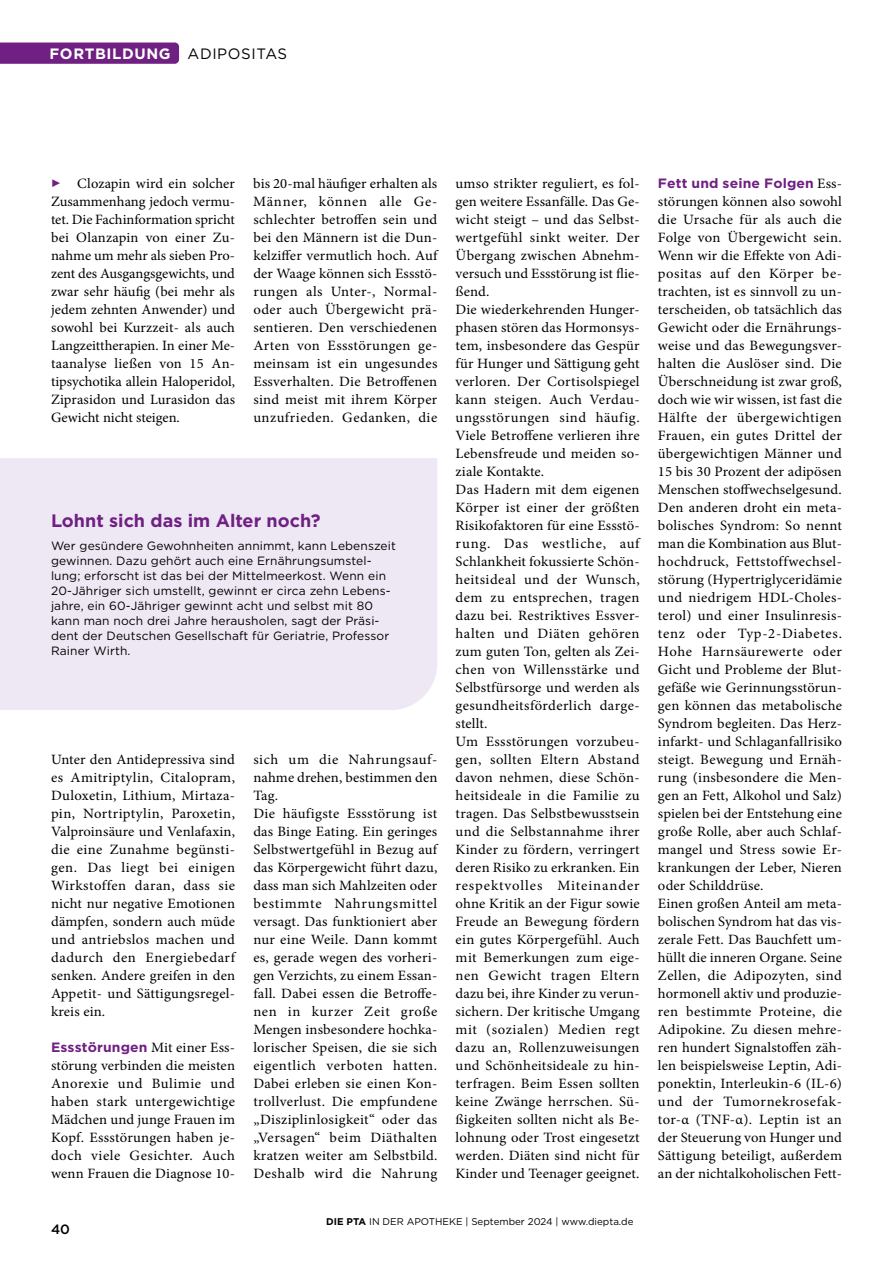
<style>
.page{position:relative;width:893px;height:1263px;background:#fff}
.page>*{position:absolute;margin:0;border:0;box-sizing:border-box;transform-origin:0 0}
.t1{font:700 18px "Gotham";color:#6f2082}
.t2{font:700 15px "Gotham";letter-spacing:.04em;color:#fff}
.t3{font:14.25px/18px "Minion Pro";letter-spacing:.015em;color:#000;text-align:justify}
.t4{font:700 13.5px "Gotham";letter-spacing:.01em;color:#6f2082}
.t5{font:500 13.5px "Gotham";color:#000}
.t6{font:12px/15px "Gotham";letter-spacing:.01em;color:#000}
.t7{font:9.75px "Gotham";color:#000}
.s1{font-weight:400;color:#020103}
.s2{font-family:"Minion Pro";font-weight:400;font-size:14.25px;color:#000}
.s3{font-weight:700}
</style>
<div class="page">
<div style="left:0;top:43px;width:179px;height:21px;background:#6f2082"></div>
<div style="left:0;top:458px;width:437px;height:252px;background:#eee8f4"></div>
<p class="t2" style="left:50px;top:44px;width:239px">FORTBILDUNG <span class="s1">ADIPOSITAS</span></p>
<p class="t3" style="left:51px;top:175px;width:186px;text-indent:26px">Clozapin wird ein solcher Zusammenhang jedoch vermu&shy;tet. Die Fachinformation spricht bei Olanzapin von einer Zu&shy;nahme um mehr als sieben Pro&shy;zent des Ausgangsgewichts, und zwar sehr häufig (bei mehr als jedem zehnten Anwender) und sowohl bei Kurzzeit- als auch Langzeittherapien. In einer Me&shy;taanalyse ließen von 15 An&shy;tipsychotika allein Haloperidol, Ziprasidon und Lurasidon das Gewicht nicht steigen.</p>
<p class="t3" style="left:253px;top:175px;width:186px">bis 20-mal häufiger erhalten als Männer, können alle Ge&shy;schlechter betroffen sein und bei den Männern ist die Dun&shy;kelziffer vermutlich hoch. Auf der Waage können sich Essstö&shy;rungen als Unter-, Normal&shy;oder auch Übergewicht prä&shy;sentieren. Den verschiedenen Arten von Essstörungen ge&shy;meinsam ist ein ungesundes Essverhalten. Die Betroffenen sind meist mit ihrem Körper unzufrieden. Gedanken, die</p>
<p class="t1" style="left:51px;top:508px;width:271px">Lohnt sich das im Alter noch?</p>
<p class="t6" style="left:51px;top:538px;width:346px">Wer gesündere Gewohnheiten annimmt, kann Lebenszeit gewinnen. Dazu gehört auch eine Ernährungsumstel&shy;lung; erforscht ist das bei der Mittelmeerkost. Wenn ein 20-Jähriger sich umstellt, gewinnt er circa zehn Lebens&shy;jahre, ein 60-Jähriger gewinnt acht und selbst mit 80 kann man noch drei Jahre herausholen, sagt der Präsi&shy;dent der Deutschen Gesellschaft für Geriatrie, Professor Rainer Wirth.</p>
<p class="t3" style="left:51px;top:751px;width:186px">Unter den Antidepressiva sind es Amitriptylin, Citalopram, Duloxetin, Lithium, Mirtaza&shy;pin, Nortriptylin, Paroxetin, Valproinsäure und Venlafaxin, die eine Zunahme begünsti&shy;gen. Das liegt bei einigen Wirkstoffen daran, dass sie nicht nur negative Emotionen dämpfen, sondern auch müde und antriebslos machen und dadurch den Energiebedarf senken. Andere greifen in den Appetit- und Sättigungsregel&shy;kreis ein.</p>
<p class="t4" style="left:51px;top:1038px;width:186px">Essstörungen <span class="s2">Mit einer Ess-</span></p>
<p class="t3" style="left:51px;top:1057px;width:186px">störung verbinden die meisten Anorexie und Bulimie und haben stark untergewichtige Mädchen und junge Frauen im Kopf. Essstörungen haben je&shy;doch viele Gesichter. Auch wenn Frauen die Diagnose 10-</p>
<p class="t3" style="left:253px;top:751px;width:186px;text-align:left">sich um die Nahrungsauf&shy;nahme drehen, bestimmen den<br>Tag.<br>Die häufigste Essstörung ist das Binge Eating. Ein geringes<br>Selbstwertgefühl in Bezug auf das Körpergewicht führt dazu, dass man sich Mahlzeiten oder bestimmte Nahrungsmittel versagt. Das funktioniert aber nur eine Weile. Dann kommt es, gerade wegen des vorheri&shy;gen Verzichts, zu einem Essan&shy;fall. Dabei essen die Betroffe&shy;nen in kurzer Zeit große<br>Mengen insbesondere hochka&shy;lorischer Speisen, die sie sich eigentlich verboten hatten.<br>Dabei erleben sie einen Kon&shy;trollverlust. Die empfundene „Disziplinlosigkeit“ oder das „Versagen“ beim Diäthalten kratzen weiter am Selbstbild.<br>Deshalb wird die Nahrung</p>
<p class="t3" style="left:456px;top:175px;width:186px;text-align:left">umso strikter reguliert, es fol&shy;gen weitere Essanfälle. Das Ge&shy;wicht steigt – und das Selbst&shy;wertgefühl sinkt weiter. Der<br>Übergang zwischen Abnehm&shy;versuch und Essstörung ist flie&shy;ßend.<br>Die wiederkehrenden Hunger&shy;phasen stören das Hormonsys&shy;tem, insbesondere das Gespür für Hunger und Sättigung geht verloren. Der Cortisolspiegel kann steigen. Auch Verdau&shy;ungsstörungen sind häufig.<br>Viele Betroffene verlieren ihre<br>Lebensfreude und meiden so&shy;ziale Kontakte.<br>Das Hadern mit dem eigenen<br>Körper ist einer der größten<br>Risikofaktoren für eine Essstö&shy;rung. Das westliche, auf<br>Schlankheit fokussierte Schön&shy;heitsideal und der Wunsch, dem zu entsprechen, tragen dazu bei. Restriktives Essver&shy;halten und Diäten gehören zum guten Ton, gelten als Zei&shy;chen von Willensstärke und<br>Selbstfürsorge und werden als gesundheitsförderlich darge&shy;stellt.<br>Um Essstörungen vorzubeu&shy;gen, sollten Eltern Abstand davon nehmen, diese Schön&shy;heitsideale in die Familie zu tragen. Das Selbstbewusstsein und die Selbstannahme ihrer<br>Kinder zu fördern, verringert deren Risiko zu erkranken. Ein respektvolles Miteinander ohne Kritik an der Figur sowie<br>Freude an Bewegung fördern ein gutes Körpergefühl. Auch mit Bemerkungen zum eige&shy;nen Gewicht tragen Eltern dazu bei, ihre Kinder zu verun&shy;sichern. Der kritische Umgang mit (sozialen) Medien regt dazu an, Rollenzuweisungen und Schönheitsideale zu hin&shy;terfragen. Beim Essen sollten keine Zwänge herrschen. Sü&shy;ßigkeiten sollten nicht als Be&shy;lohnung oder Trost eingesetzt werden. Diäten sind nicht für<br>Kinder und Teenager geeignet.</p>
<p class="t4" style="left:658px;top:174px;width:186px">Fett und seine Folgen <span class="s2">Ess-</span></p>
<p class="t3" style="left:658px;top:193px;width:186px;text-align:left">störungen können also sowohl die Ursache für als auch die<br>Folge von Übergewicht sein.<br>Wenn wir die Effekte von Adi&shy;positas auf den Körper be&shy;trachten, ist es sinnvoll zu un&shy;terscheiden, ob tatsächlich das<br>Gewicht oder die Ernährungs&shy;weise und das Bewegungsver&shy;halten die Auslöser sind. Die<br>Überschneidung ist zwar groß, doch wie wir wissen, ist fast die<br>Hälfte der übergewichtigen<br>Frauen, ein gutes Drittel der übergewichtigen Männer und<br>15 bis 30 Prozent der adipösen<br>Menschen stoffwechselgesund.<br>Den anderen droht ein meta&shy;bolisches Syndrom: So nennt man die Kombination aus Blut&shy;hochdruck, Fettstoffwechsel&shy;störung (Hypertriglyceridämie und niedrigem HDL-Choles&shy;terol) und einer Insulinresis&shy;tenz oder Typ-2-Diabetes.<br>Hohe Harnsäurewerte oder<br>Gicht und Probleme der Blut&shy;gefäße wie Gerinnungsstörun&shy;gen können das metabolische<br>Syndrom begleiten. Das Herz&shy;infarkt- und Schlaganfallrisiko steigt. Bewegung und Ernäh&shy;rung (insbesondere die Men&shy;gen an Fett, Alkohol und Salz) spielen bei der Entstehung eine große Rolle, aber auch Schlaf&shy;mangel und Stress sowie Er&shy;krankungen der Leber, Nieren oder Schilddrüse.<br>Einen großen Anteil am meta&shy;bolischen Syndrom hat das vis&shy;zerale Fett. Das Bauchfett um&shy;hüllt die inneren Organe. Seine<br>Zellen, die Adipozyten, sind hormonell aktiv und produzie&shy;ren bestimmte Proteine, die<br>Adipokine. Zu diesen mehre&shy;ren hundert Signalstoffen zäh&shy;len beispielsweise Leptin, Adi&shy;ponektin, Interleukin-6 (IL-6) und der Tumornekrosefak&shy;tor-α (TNF-α). Leptin ist an der Steuerung von Hunger und<br>Sättigung beteiligt, außerdem an der nichtalkoholischen Fett-</p>
<p class="t5" style="left:51px;top:1220px;width:20px">40</p>
<p class="t7" style="left:326px;top:1215px;width:309px"><span class="s3">DIE PTA</span> IN DER APOTHEKE | September 2024 | www.diepta.de</p>
</div>
